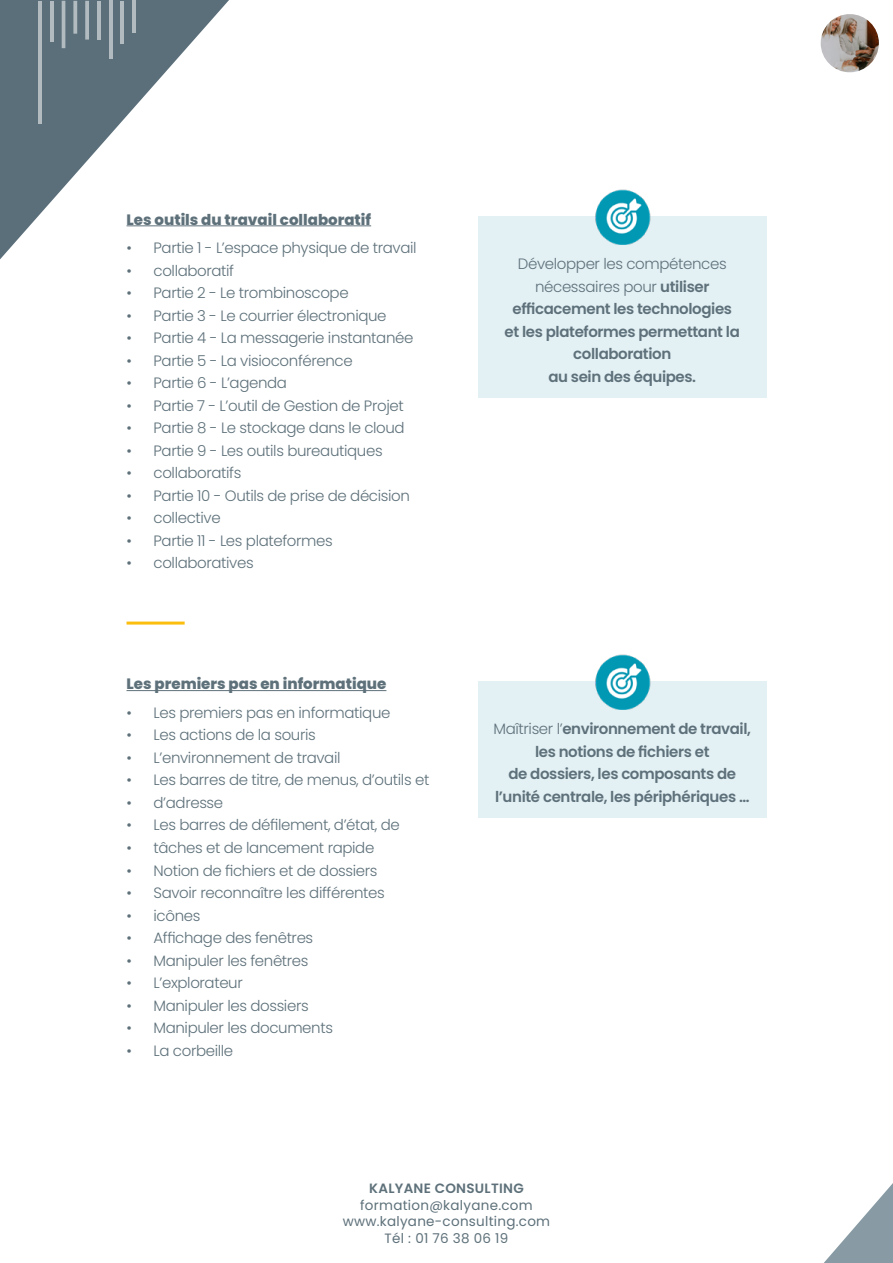
<style>
.page{position:relative;width:893px;height:1263px;background:#fff}
.page>*{position:absolute;margin:0;border:0;box-sizing:border-box;transform-origin:0 0}
.t1{font:300 15px "Poppins";letter-spacing:-.025em;color:#5e717a}
.t2{font:600 15px/22.5px "Poppins";letter-spacing:-.025em;color:#5e717a;text-align:center}
.t3{font:800 15px "Poppins";color:#5e717a}
.t4{font:13.5px/16.5px "Poppins";letter-spacing:.02em;color:#5e717a;text-align:center}
.t5{font:600 13.5px "Poppins";letter-spacing:.02em;color:#5e717a}
.s1{font-weight:300}
</style>
<div class="page">
<svg style="left:824px;top:1183px;width:69px;height:80px"></svg>
<svg style="left:0;top:0;width:229px;height:259px"></svg>
<hr style="left:38px;top:1px;width:4px;height:122px;background:#b1bbc0">
<hr style="left:132px;top:1px;width:4px;height:32px;background:#b1bbc0">
<hr style="left:121px;top:1px;width:3px;height:43px;background:#fff">
<hr style="left:50px;top:1px;width:4px;height:41px;background:#b1bbc0">
<hr style="left:62px;top:1px;width:3px;height:47px;background:#fff">
<svg style="left:73px;top:1px;width:4px;height:33px"></svg>
<svg style="left:85px;top:1px;width:4px;height:39px"></svg>
<hr style="left:97px;top:1px;width:4px;height:39px;background:#b1bbc0">
<hr style="left:109px;top:1px;width:4px;height:58px;background:#b1bbc0">
<img style="left:821px;top:14px;width:58px;height:58px;border-radius:29px">
<hr style="left:127px;top:225px;width:244px;height:1px;background:#5e717a">
<hr style="left:127px;top:690px;width:259px;height:1px;background:#5e717a">
<div style="left:478px;top:216px;width:288px;height:182px;background:#e3f0f4"></div>
<img style="left:595px;top:189px;width:56px;height:55px">
<div style="left:478px;top:681px;width:288px;height:136px;background:#e3f0f4"></div>
<img style="left:595px;top:654px;width:56px;height:55px">
<hr style="left:127px;top:621px;width:58px;height:3px;background:#fcbe0e">
<p class="t3" style="left:127px;top:211px;width:246px">Les outils du travail collaboratif</p>
<p class="t1" style="left:127px;top:239px;width:292px">• Partie 1 - L’espace physique de travail</p>
<p class="t1" style="left:127px;top:262px;width:109px">• collaboratif</p>
<p class="t1" style="left:127px;top:284px;width:224px">• Partie 2 - Le trombinoscope</p>
<p class="t1" style="left:127px;top:307px;width:262px">• Partie 3 - Le courrier électronique</p>
<p class="t1" style="left:127px;top:329px;width:288px">• Partie 4 - La messagerie instantanée</p>
<p class="t1" style="left:127px;top:352px;width:228px">• Partie 5 - La visioconférence</p>
<p class="t1" style="left:127px;top:374px;width:162px">• Partie 6 - L’agenda</p>
<p class="t1" style="left:127px;top:397px;width:279px">• Partie 7 - L’outil de Gestion de Projet</p>
<p class="t1" style="left:127px;top:419px;width:280px">• Partie 8 - Le stockage dans le cloud</p>
<p class="t1" style="left:127px;top:442px;width:258px">• Partie 9 - Les outils bureautiques</p>
<p class="t1" style="left:127px;top:464px;width:116px">• collaboratifs</p>
<p class="t1" style="left:127px;top:487px;width:285px">• Partie 10 - Outils de prise de décision</p>
<p class="t1" style="left:127px;top:509px;width:96px">• collective</p>
<p class="t1" style="left:127px;top:532px;width:208px">• Partie 11 - Les plateformes</p>
<p class="t1" style="left:127px;top:554px;width:129px">• collaboratives</p>
<p class="t3" style="left:127px;top:675px;width:261px">Les premiers pas en informatique</p>
<p class="t1" style="left:127px;top:704px;width:265px">• Les premiers pas en informatique</p>
<p class="t1" style="left:127px;top:726px;width:191px">• Les actions de la souris</p>
<p class="t1" style="left:127px;top:749px;width:216px">• L’environnement de travail</p>
<p class="t1" style="left:127px;top:771px;width:304px">• Les barres de titre, de menus, d’outils et</p>
<p class="t1" style="left:127px;top:794px;width:98px">• d’adresse</p>
<p class="t1" style="left:127px;top:816px;width:275px">• Les barres de défilement, d’état, de</p>
<p class="t1" style="left:127px;top:839px;width:249px">• tâches et de lancement rapide</p>
<p class="t1" style="left:127px;top:861px;width:252px">• Notion de fichiers et de dossiers</p>
<p class="t1" style="left:127px;top:884px;width:260px">• Savoir reconnaître les différentes</p>
<p class="t1" style="left:127px;top:906px;width:75px">• icônes</p>
<p class="t1" style="left:127px;top:929px;width:188px">• Affichage des fenêtres</p>
<p class="t1" style="left:127px;top:951px;width:184px">• Manipuler les fenêtres</p>
<p class="t1" style="left:127px;top:974px;width:118px">• L’explorateur</p>
<p class="t1" style="left:127px;top:996px;width:184px">• Manipuler les dossiers</p>
<p class="t1" style="left:127px;top:1019px;width:208px">• Manipuler les documents</p>
<p class="t1" style="left:127px;top:1041px;width:108px">• La corbeille</p>
<p class="t2" style="left:505px;top:253px;width:237px"><span class="s1">Développer les compétences nécessaires pour</span> utiliser efficacement les technologies et les plateformes permettant la collaboration<br>au sein des équipes.</p>
<p class="t2" style="left:493px;top:718px;width:259px"><span class="s1">Maîtriser l’</span>environnement de travail, les notions de fichiers et<br>de dossiers, les composants de l’unité centrale, les périphériques …</p>
<p class="t5" style="left:369px;top:1180px;width:156px">KALYANE CONSULTING</p>
<p class="t4" style="left:343px;top:1197px;width:209px">formation@kalyane.com www.kalyane-consulting.com<br>Tél : 01 76 38 06 19</p>
</div>
